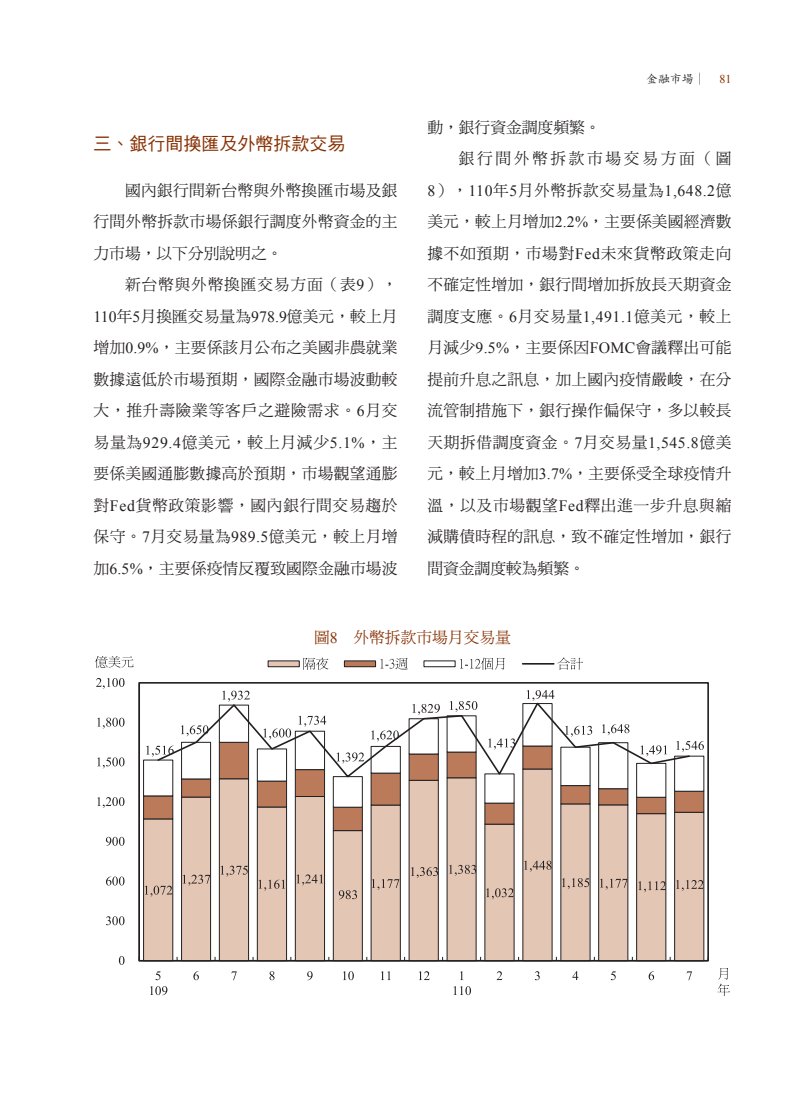
<style>
.page{position:relative;width:808px;height:1106px;background:#fff}
.page>*{position:absolute;margin:0;border:0;box-sizing:border-box;transform-origin:0 0}
.t1{font:18px "DF Hei Std W5";color:#882f01}
.t2{font:15.75px "DF Ming Std W5";letter-spacing:.015em;color:#231f20}
.t3{font:15.75px "DF Ming Std W5";letter-spacing:.035em;color:#231f20}
.t4{font:15.75px "DF Ming Std W5";letter-spacing:.04em;color:#231f20}
.t5{font:15.75px "DF Ming Std W5";letter-spacing:.045em;color:#231f20}
.t6{font:15.75px "DF Ming Std W5";letter-spacing:.05em;color:#231f20}
.t7{font:15.75px "DF Ming Std W5";letter-spacing:.165em;color:#231f20}
.t8{font:15.75px "DF Ming Std W5";color:#882f01}
.t9{font:12px "DF Kai Shu Std W5";color:#231f20}
.s1{font-family:"Times New Roman"}
.s2{font-family:"Times New Roman";color:#882f01}
</style>
<div class="page">
<svg style="left:143px;top:831px;width:561px;height:129px"></svg>
<svg style="left:143px;top:807px;width:561px;height:24px"></svg>
<svg style="left:143px;top:755px;width:561px;height:52px"></svg>
<hr style="left:139px;top:683px;width:1px;height:277px;background:#231f20">
<hr style="left:139px;top:960px;width:569px;height:1px;background:#231f20">
<svg style="left:156px;top:701px;width:535px;height:77px"></svg>
<svg style="left:145px;top:885px;width:27px;height:11px"></svg>
<svg style="left:183px;top:874px;width:27px;height:11px"></svg>
<svg style="left:221px;top:865px;width:27px;height:11px"></svg>
<svg style="left:259px;top:879px;width:26px;height:11px"></svg>
<svg style="left:296px;top:874px;width:27px;height:11px"></svg>
<svg style="left:339px;top:890px;width:18px;height:9px"></svg>
<svg style="left:372px;top:879px;width:27px;height:11px"></svg>
<svg style="left:411px;top:867px;width:27px;height:11px"></svg>
<svg style="left:449px;top:864px;width:27px;height:11px"></svg>
<svg style="left:486px;top:888px;width:28px;height:11px"></svg>
<svg style="left:524px;top:860px;width:27px;height:11px"></svg>
<svg style="left:562px;top:878px;width:27px;height:11px"></svg>
<svg style="left:600px;top:878px;width:27px;height:11px"></svg>
<svg style="left:638px;top:881px;width:28px;height:11px"></svg>
<svg style="left:676px;top:880px;width:28px;height:11px"></svg>
<svg style="left:146px;top:745px;width:28px;height:11px"></svg>
<svg style="left:181px;top:725px;width:27px;height:11px"></svg>
<svg style="left:222px;top:690px;width:28px;height:11px"></svg>
<svg style="left:263px;top:728px;width:28px;height:11px"></svg>
<svg style="left:298px;top:715px;width:28px;height:11px"></svg>
<svg style="left:337px;top:752px;width:27px;height:11px"></svg>
<svg style="left:371px;top:730px;width:28px;height:11px"></svg>
<svg style="left:412px;top:704px;width:28px;height:11px"></svg>
<svg style="left:450px;top:701px;width:27px;height:11px"></svg>
<svg style="left:488px;top:738px;width:27px;height:11px"></svg>
<svg style="left:527px;top:690px;width:27px;height:11px"></svg>
<svg style="left:565px;top:725px;width:27px;height:11px"></svg>
<svg style="left:602px;top:724px;width:27px;height:11px"></svg>
<svg style="left:640px;top:745px;width:27px;height:11px"></svg>
<svg style="left:676px;top:741px;width:28px;height:11px"></svg>
<svg style="left:119px;top:956px;width:5px;height:9px"></svg>
<svg style="left:106px;top:916px;width:18px;height:9px"></svg>
<svg style="left:106px;top:876px;width:18px;height:9px"></svg>
<svg style="left:106px;top:836px;width:18px;height:9px"></svg>
<svg style="left:97px;top:797px;width:27px;height:11px"></svg>
<svg style="left:97px;top:757px;width:28px;height:11px"></svg>
<svg style="left:97px;top:717px;width:28px;height:11px"></svg>
<svg style="left:96px;top:678px;width:29px;height:11px"></svg>
<svg style="left:156px;top:971px;width:5px;height:9px"></svg>
<svg style="left:150px;top:986px;width:17px;height:9px"></svg>
<svg style="left:193px;top:971px;width:6px;height:9px"></svg>
<svg style="left:231px;top:971px;width:6px;height:9px"></svg>
<svg style="left:269px;top:971px;width:5px;height:9px"></svg>
<svg style="left:307px;top:971px;width:6px;height:9px"></svg>
<svg style="left:343px;top:971px;width:11px;height:9px"></svg>
<svg style="left:381px;top:971px;width:10px;height:9px"></svg>
<svg style="left:419px;top:971px;width:11px;height:9px"></svg>
<svg style="left:460px;top:971px;width:3px;height:9px"></svg>
<svg style="left:453px;top:986px;width:18px;height:9px"></svg>
<svg style="left:497px;top:971px;width:5px;height:9px"></svg>
<svg style="left:535px;top:971px;width:5px;height:9px"></svg>
<svg style="left:572px;top:971px;width:6px;height:9px"></svg>
<svg style="left:611px;top:971px;width:5px;height:9px"></svg>
<svg style="left:649px;top:971px;width:5px;height:9px"></svg>
<svg style="left:686px;top:971px;width:6px;height:9px"></svg>
<svg style="left:95px;top:656px;width:39px;height:12px"></svg>
<svg style="left:717px;top:968px;width:13px;height:28px"></svg>
<div style="left:268px;top:661px;width:31px;height:5px;background:#e4c6b4"></div>
<div style="left:268px;top:660px;width:31px;height:7px;border:1px solid #231f20"></div>
<svg style="left:303px;top:657px;width:25px;height:13px"></svg>
<div style="left:344px;top:661px;width:32px;height:5px;background:#bb7a59"></div>
<div style="left:344px;top:660px;width:32px;height:7px;border:1px solid #231f20"></div>
<svg style="left:380px;top:658px;width:28px;height:11px"></svg>
<div style="left:424px;top:660px;width:31px;height:7px;border:1px solid #231f20"></div>
<svg style="left:460px;top:657px;width:44px;height:12px"></svg>
<hr style="left:523px;top:663px;width:31px;height:1px;background:#231f20">
<svg style="left:557px;top:657px;width:26px;height:13px"></svg>
<p class="t1" style="left:94px;top:134px;width:253px">三、銀行間換匯及外幣拆款交易</p>
<p class="t2" style="left:125px;top:181px;width:274px">國內銀行間新台幣與外幣換匯市場及銀</p>
<p class="t2" style="left:94px;top:213px;width:306px">行間外幣拆款市場係銀行調度外幣資金的主</p>
<p class="t2" style="left:94px;top:244px;width:190px">力市場，以下分別說明之。</p>
<p class="t6" style="left:125px;top:276px;width:274px">新台幣與外幣換匯交易方面（表<span class="s1">9</span>），</p>
<p class="t2" style="left:94px;top:307px;width:306px"><span class="s1">110</span>年<span class="s1">5</span>月換匯交易量為<span class="s1">978.9</span>億美元，較上月</p>
<p class="t2" style="left:94px;top:339px;width:306px">增加<span class="s1">0.9%</span>，主要係該月公布之美國非農就業</p>
<p class="t2" style="left:94px;top:370px;width:306px">數據遠低於市場預期，國際金融市場波動較</p>
<p class="t5" style="left:94px;top:402px;width:306px">大，推升壽險業等客戶之避險需求。<span class="s1">6</span>月交</p>
<p class="t5" style="left:94px;top:433px;width:306px">易量為<span class="s1">929.4</span>億美元，較上月減少<span class="s1">5.1%</span>，主</p>
<p class="t2" style="left:94px;top:465px;width:306px">要係美國通膨數據高於預期，市場觀望通膨</p>
<p class="t4" style="left:94px;top:496px;width:306px">對<span class="s1">Fed</span>貨幣政策影響，國內銀行間交易趨於</p>
<p class="t2" style="left:94px;top:528px;width:306px">保守。<span class="s1">7</span>月交易量為<span class="s1">989.5</span>億美元，較上月增</p>
<p class="t2" style="left:94px;top:559px;width:306px">加<span class="s1">6.5%</span>，主要係疫情反覆致國際金融市場波</p>
<p class="t9" style="left:646px;top:73px;width:87px">金融市場∣ <span class="s2">81</span></p>
<p class="t2" style="left:427px;top:118px;width:175px">動，銀行資金調度頻繁。</p>
<p class="t7" style="left:459px;top:150px;width:274px">銀行間外幣拆款市場交易方面（圖</p>
<p class="t3" style="left:427px;top:181px;width:306px"><span class="s1">8</span>），<span class="s1">110</span>年<span class="s1">5</span>月外幣拆款交易量為<span class="s1">1,648.2</span>億</p>
<p class="t2" style="left:427px;top:213px;width:306px">美元，較上月增加<span class="s1">2.2%</span>，主要係美國經濟數</p>
<p class="t4" style="left:427px;top:244px;width:306px">據不如預期，市場對<span class="s1">Fed</span>未來貨幣政策走向</p>
<p class="t2" style="left:427px;top:276px;width:306px">不確定性增加，銀行間增加拆放長天期資金</p>
<p class="t3" style="left:427px;top:307px;width:306px">調度支應。<span class="s1">6</span>月交易量<span class="s1">1,491.1</span>億美元，較上</p>
<p class="t2" style="left:427px;top:339px;width:306px">月減少<span class="s1">9.5%</span>，主要係因<span class="s1">FOMC</span>會議釋出可能</p>
<p class="t2" style="left:427px;top:370px;width:306px">提前升息之訊息，加上國內疫情嚴峻，在分</p>
<p class="t2" style="left:427px;top:402px;width:306px">流管制措施下，銀行操作偏保守，多以較長</p>
<p class="t3" style="left:427px;top:433px;width:306px">天期拆借調度資金。<span class="s1">7</span>月交易量<span class="s1">1,545.8</span>億美</p>
<p class="t2" style="left:427px;top:465px;width:306px">元，較上月增加<span class="s1">3.7%</span>，主要係受全球疫情升</p>
<p class="t4" style="left:427px;top:496px;width:306px">溫，以及市場觀望<span class="s1">Fed</span>釋出進一步升息與縮</p>
<p class="t2" style="left:427px;top:528px;width:306px">減購債時程的訊息，致不確定性增加，銀行</p>
<p class="t2" style="left:427px;top:559px;width:159px">間資金調度較為頻繁。</p>
<p class="t8" style="left:314px;top:629px;width:198px">圖<span class="s1">8</span> 外幣拆款市場月交易量</p>
</div>
